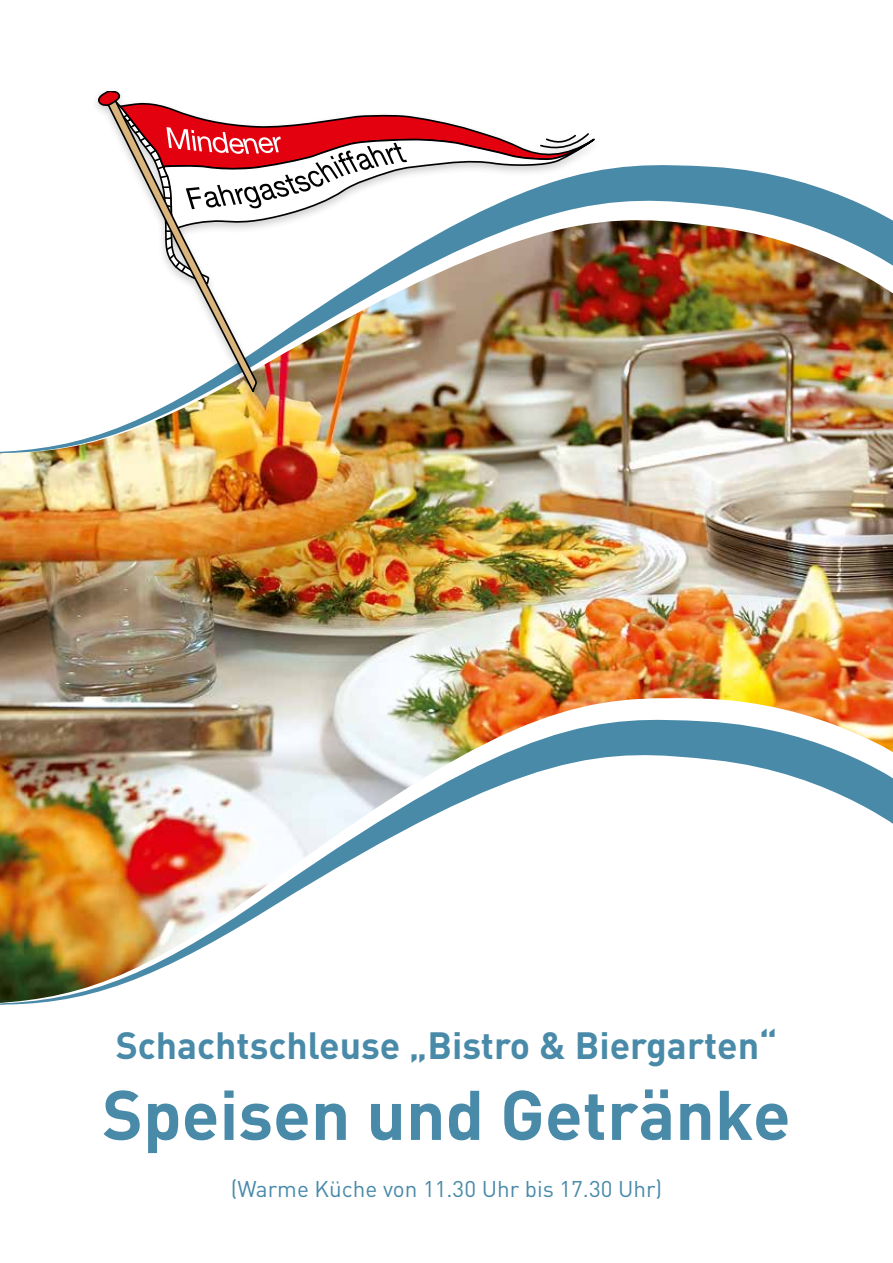
<style>
.page{position:relative;width:893px;height:1263px;background:#fff}
.page>*{position:absolute;margin:0;border:0;box-sizing:border-box;transform-origin:0 0}
.t1{font:700 69px "DIN";color:#498aa9}
.t2{font:700 37.5px "DIN";color:#498aa9}
.t3{font:22.5px "DIN Pro";color:#498aa9}
</style>
<div class="page">
<img style="left:0;top:459px;width:893px;height:237px">
<img style="left:0;top:696px;width:893px;height:20px">
<img style="left:0;top:716px;width:893px;height:289px">
<img style="left:0;top:165px;width:893px;height:292px">
<div style="left:90px;top:87px;width:512px;height:316px;background:#000;opacity:.2"></div>
<svg style="left:105px;top:391px;width:152px;height:12px"></svg>
<img style="left:95px;top:91px;width:509px;height:300px">
<p class="t2" style="left:116px;top:1021px;width:663px">Schachtschleuse „Bistro &amp; Biergarten“</p>
<h1 class="t1" style="left:102px;top:1070px;width:690px">Speisen und Getränke</h1>
<p class="t3" style="left:231px;top:1171px;width:433px">(Warme Küche von 11.30 Uhr bis 17.30 Uhr)</p>
</div>
